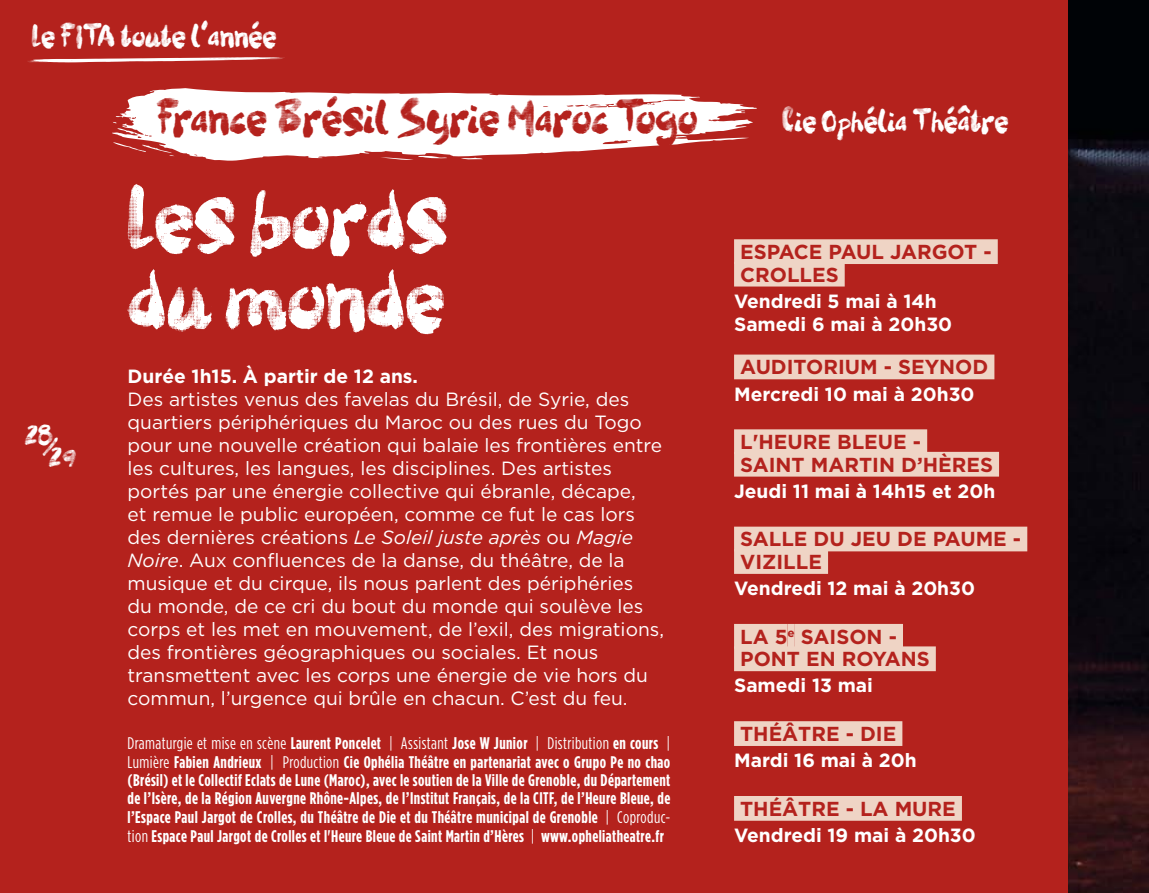
<style>
.page{position:relative;width:1149px;height:893px;background:#fff}
.page>*{position:absolute;margin:0;border:0;box-sizing:border-box;transform-origin:0 0}
.t1{font:60.75px/80.1px "Vif Argent";color:#fff}
.t2{font:31.5px "Vif Argent";color:#b4221d}
.t3{font:21.38px "Vif Argent";color:#fff}
.t4{font:700 20.25px/22.5px "Gotham";color:#b4221d}
.t5{font:19.12px/22.9px "Gotham";color:#fff}
.t6{font:700 19.12px/22.9px "Gotham";color:#fff}
.t7{font:18px/22.3px "Vif Argent";color:#fff}
.t8{font:700 16.88px/18.7px "Gotham Condensed";letter-spacing:.025em;color:#fff;text-align:justify}
.s1{font-style:italic}
.s2{font-weight:400}
</style>
<div class="page">
<div style="left:0;top:0;width:1148px;height:893px;background:#b4221d"></div>
<img style="left:1068px;top:0;width:80px;height:893px">
<div style="left:733px;top:239px;width:264px;height:25px;background:#efd4c5"></div>
<div style="left:733px;top:262px;width:111px;height:25px;background:#efd4c5"></div>
<div style="left:733px;top:355px;width:261px;height:24px;background:#efd4c5"></div>
<div style="left:733px;top:429px;width:193px;height:25px;background:#efd4c5"></div>
<div style="left:733px;top:452px;width:265px;height:25px;background:#efd4c5"></div>
<div style="left:733px;top:527px;width:293px;height:24px;background:#efd4c5"></div>
<div style="left:733px;top:549px;width:94px;height:25px;background:#efd4c5"></div>
<div style="left:733px;top:624px;width:54px;height:25px;background:#efd4c5"></div>
<div style="left:787px;top:624px;width:7px;height:25px;background:#efd4c5"></div>
<div style="left:794px;top:624px;width:108px;height:25px;background:#efd4c5"></div>
<div style="left:733px;top:646px;width:202px;height:25px;background:#efd4c5"></div>
<div style="left:733px;top:721px;width:169px;height:25px;background:#efd4c5"></div>
<div style="left:733px;top:796px;width:228px;height:25px;background:#efd4c5"></div>
<svg style="left:112px;top:88px;width:645px;height:73px;fill:#fff"></svg>
<svg style="left:113px;top:142px;width:63px;height:15px"></svg>
<svg style="left:28px;top:57px;width:257px;height:6px"></svg>
<p class="t3" style="left:32px;top:27px;width:246px">Le FITA toute l'année</p>
<h2 class="t2" style="left:157px;top:104px;width:542px">France Brésil Syrie Maroc Togo</h2>
<p class="t7" style="left:49px;top:427px;width:29px;text-indent:-24px">28<br>29</p>
<p class="t7" style="left:43px;top:439px;width:17px">/</p>
<h1 class="t1" style="left:127px;top:188px;width:321px">Les bords du monde</h1>
<p class="t6" style="left:127px;top:365px;width:292px">DURÉE 1H15. À PARTIR DE 12 ANS.</p>
<p class="t5" style="left:127px;top:388px;width:538px">Des artistes venus des favelas du Brésil, de Syrie, des quartiers périphériques du Maroc ou des rues du Togo pour une nouvelle création qui balaie les frontières entre les cultures, les langues, les disciplines. Des artistes portés par une énergie collective qui ébranle, décape,<br>et remue le public européen, comme ce fut le cas lors des dernières créations <span class="s1">Le Soleil juste après</span> ou <span class="s1">Magie Noire</span>. Aux confluences de la danse, du théâtre, de la musique et du cirque, ils nous parlent des périphéries<br>du monde, de ce cri du bout du monde qui soulève les corps et les met en mouvement, de l’exil, des migrations, des frontières géographiques ou sociales. Et nous transmettent avec les corps une énergie de vie hors du commun, l’urgence qui brûle en chacun. C’est du feu.</p>
<p class="t8" style="left:127px;top:733px;width:544px"><span class="s2">Dramaturgie et mise en scène</span> Laurent Poncelet <span class="s2">| Assistant</span> Jose W Junior <span class="s2">| Distribution</span> en cours <span class="s2">| Lumière</span> Fabien Andrieux <span class="s2">| Production</span> Cie Ophélia Théâtre en partenariat avec o Grupo Pe no chao (Brésil) et le Collectif Eclats de Lune (Maroc), avec le soutien de la Ville de Grenoble, du Département de l’Isère, de la Région Auvergne Rhône-Alpes, de l’Institut Français, de la CITF, de l’Heure Bleue, de l’Espace Paul Jargot de Crolles, du Théâtre de Die et du Théâtre municipal de Grenoble <span class="s2">| Coproduc&shy;tion</span> Espace Paul Jargot de Crolles et l'Heure Bleue de Saint Martin d’Hères <span class="s2">|</span> www.opheliatheatre.fr</p>
<p class="t3" style="left:781px;top:112px;width:228px">Cie Ophélia Théâtre</p>
<p class="t4" style="left:740px;top:240px;width:41px">ESPACE</p>
<p class="t4" style="left:828px;top:240px;width:89px">PAUL JARG</p>
<p class="t4" style="left:947px;top:240px;width:46px">OT -</p>
<p class="t4" style="left:740px;top:263px;width:60px">CROLLE</p>
<p class="t4" style="left:825px;top:263px;width:14px">S</p>
<p class="t6" style="left:733px;top:289px;width:219px">VENDREDI 5 MAI À 14H<br>SAMEDI 6 MAI À 20H30</p>
<p class="t4" style="left:740px;top:355px;width:247px">AUDITORIUM - SEYNOD</p>
<p class="t6" style="left:733px;top:382px;width:242px">MERCREDI 10 MAI À 20H30</p>
<p class="t4" style="left:740px;top:430px;width:182px">L'HEURE BLEUE -<br>SAINT MART</p>
<p class="t4" style="left:872px;top:453px;width:122px">IN D’HÈRES</p>
<p class="t6" style="left:733px;top:479px;width:262px">JEUDI 11 MAI À 14H15 ET 20H</p>
<p class="t4" style="left:740px;top:527px;width:15px">SALLE</p>
<p class="t4" style="left:813px;top:527px;width:209px">DU JEU DE PAUME -</p>
<p class="t4" style="left:740px;top:550px;width:57px">VIZILLE</p>
<p class="t6" style="left:733px;top:576px;width:242px">VENDREDI 12 MAI À 20H30</p>
<p class="t4" style="left:740px;top:625px;width:191px">LA 5<sup>E</sup> SAISON -<br>PONT EN ROYANS</p>
<p class="t6" style="left:733px;top:674px;width:140px">SAMEDI 13 MAI</p>
<p class="t4" style="left:740px;top:722px;width:73px">TH ÉÂTRE</p>
<p class="t4" style="left:845px;top:722px;width:52px">- DIE</p>
<p class="t6" style="left:733px;top:748px;width:184px">MARDI 16 MAI À 20H</p>
<p class="t4" style="left:740px;top:797px;width:73px">TH ÉÂTRE</p>
<p class="t4" style="left:845px;top:797px;width:96px">- LA MURE</p>
<p class="t6" style="left:733px;top:823px;width:243px">VENDREDI 19 MAI À 20H30</p>
</div>
